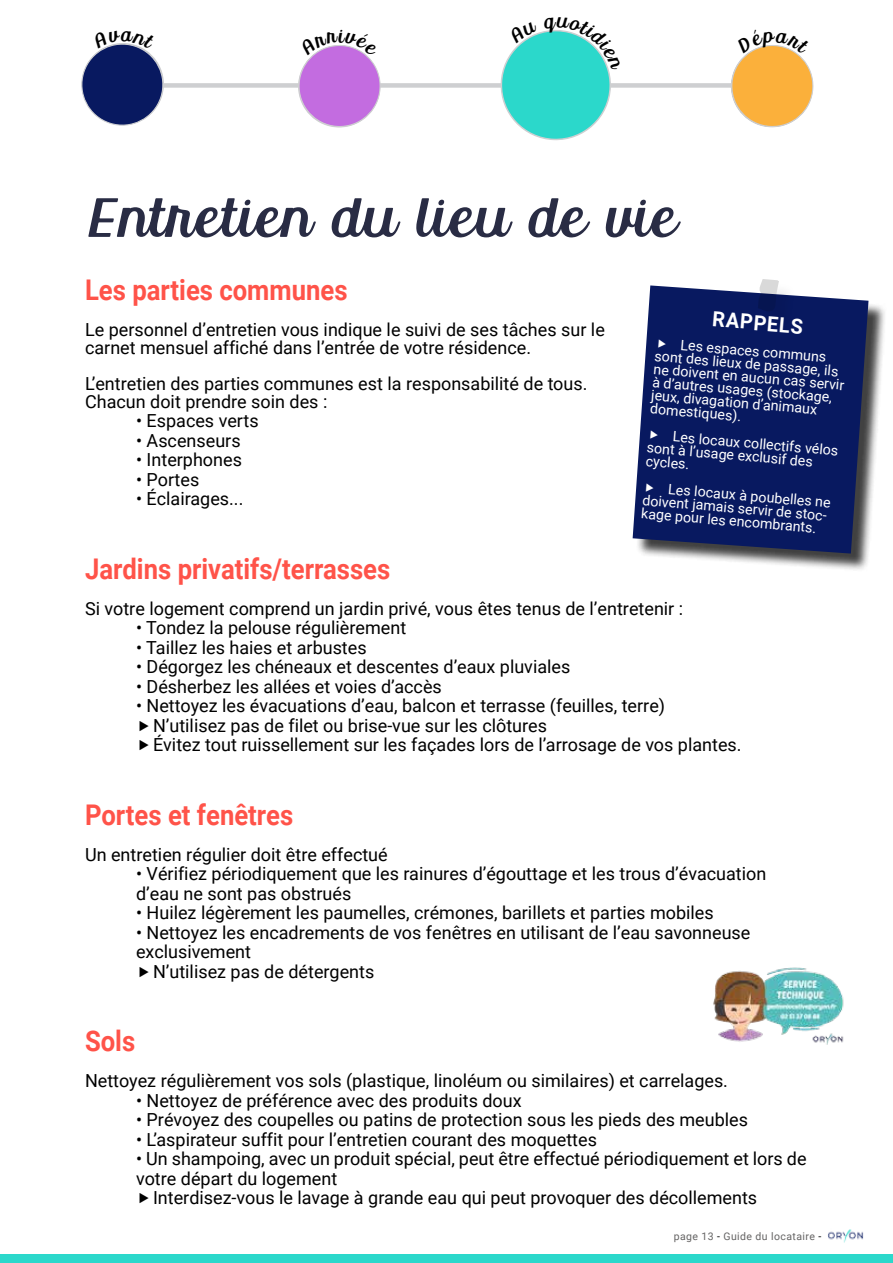
<style>
.page{position:relative;width:893px;height:1263px;background:#fff}
.page>*{position:absolute;margin:0;border:0;box-sizing:border-box;transform-origin:0 0}
.t1{font:60px "Uptown Market";color:#292c44}
.t2{font:700 28.5px "Roboto";color:#ff5349;scale:.9 1}
.t3{font:700 20.85px "Roboto";color:#fff;scale:.96 1}
.t4{font:18px/19.5px "Roboto";color:#000}
.t5{font:14.25px/13.2px "Roboto";color:#fff}
.t6{font:10.5px "Roboto";letter-spacing:.04em;color:#646363}
.s1{color:#000}
</style>
<div class="page">
<div style="left:142px;top:83px;width:594px;height:5px;background:#cecfd1"></div>
<div style="left:635px;top:288px;width:252px;height:284px;background:#000;opacity:.75"></div>
<svg style="left:633px;top:285px;width:235px;height:269px;background:#1b2a69"></svg>
<div style="left:760px;top:282px;width:37px;height:48px;background:#000;opacity:.4"></div>
<svg style="left:758px;top:279px;width:21px;height:34px"></svg>
<img style="left:713px;top:967px;width:131px;height:78px">
<img style="left:828px;top:1229px;width:36px;height:14px">
<div style="left:0;top:1254px;width:893px;height:9px;background:#2bd8cb"></div>
<svg style="left:658px;top:339px;width:8px;height:9px"></svg>
<svg style="left:650px;top:431px;width:8px;height:9px"></svg>
<svg style="left:646px;top:483px;width:8px;height:9px"></svg>
<svg style="left:499px;top:30px;width:123px;height:111px"></svg>
<svg style="left:729px;top:45px;width:85px;height:83px"></svg>
<svg style="left:298px;top:45px;width:83px;height:82px"></svg>
<svg style="left:81px;top:43px;width:87px;height:83px"></svg>
<h1 class="t1" style="left:85px;top:194px;width:587px">Entretien du lieu de vie</h1>
<h2 class="t2" style="left:85px;top:277px;width:293px">Les parties communes</h2>
<p class="t4" style="left:85px;top:321px;width:521px;line-height:18px">Le personnel d’entretien vous indique le suivi de ses tâches sur le carnet mensuel affiché dans l’entrée de votre résidence.</p>
<p class="t4" style="left:85px;top:375px;width:504px;line-height:18px">L’entretien des parties communes est la responsabilité de tous.<br>Chacun doit prendre soin des :</p>
<p class="t4" style="left:136px;top:412px;width:124px">• Espaces verts</p>
<p class="t4" style="left:136px;top:432px;width:106px">• Ascenseurs</p>
<p class="t4" style="left:136px;top:451px;width:107px">• Interphones</p>
<p class="t4" style="left:136px;top:471px;width:65px">• Portes</p>
<p class="t4" style="left:136px;top:490px;width:109px">• Éclairages...</p>
<p class="t3" style="left:713px;top:309px;width:96px;rotate:5deg">RAPPELS</p>
<p class="t5" style="left:656px;top:337px;width:193px;text-indent:25px;rotate:5deg">Les espaces communs sont des lieux de passage, ils ne doivent en aucun cas servir à d’autres usages (stockage, jeux, divagation d’animaux domestiques).</p>
<p class="t5" style="left:649px;top:428px;width:192px;text-indent:25px;rotate:5deg">Les locaux collectifs vélos sont à l’usage exclusif des cycles.</p>
<p class="t5" style="left:644px;top:481px;width:189px;text-indent:25px;rotate:5deg">Les locaux à poubelles ne doivent jamais servir de stoc&shy;kage pour les encombrants.</p>
<h2 class="t2" style="left:85px;top:556px;width:341px">Jardins privatifs/terrasses</h2>
<p class="t4" style="left:85px;top:600px;width:600px">Si votre logement comprend un jardin privé, vous êtes tenus de l’entretenir :</p>
<p class="t4" style="left:136px;top:619px;width:272px">• Tondez la pelouse régulièrement</p>
<p class="t4" style="left:136px;top:639px;width:232px">• Taillez les haies et arbustes</p>
<p class="t4" style="left:136px;top:658px;width:436px">• Dégorgez les chéneaux et descentes d’eaux pluviales</p>
<p class="t4" style="left:136px;top:678px;width:307px">• Désherbez les allées et voies d’accès</p>
<p class="t4" style="left:153px;top:697px;width:590px;text-indent:-17px">• Nettoyez les évacuations d’eau, balcon et terrasse (feuilles, terre)<br>N’utilisez pas de filet ou brise-vue sur les clôtures<br>Évitez tout ruissellement sur les façades lors de l’arrosage de vos plantes.</p>
<h2 class="t2" style="left:85px;top:802px;width:233px">Portes et fenêtres</h2>
<p class="t4" style="left:85px;top:846px;width:304px">Un entretien régulier doit être effectué</p>
<p class="t4" style="left:136px;top:865px;width:632px">• Vérifiez périodiquement que les rainures d’égouttage et les trous d’évacuation d’eau ne sont pas obstrués</p>
<p class="t4" style="left:136px;top:904px;width:579px">• Huilez légèrement les paumelles, crémones, barillets et parties mobiles</p>
<p class="t4" style="left:136px;top:924px;width:616px">• Nettoyez les encadrements de vos fenêtres en utilisant de l’eau savonneuse</p>
<p class="t4" style="left:136px;top:943px;width:117px">exclusivement</p>
<p class="t4" style="left:153px;top:963px;width:223px">N’utilisez pas de détergents</p>
<h2 class="t2" style="left:85px;top:1029px;width:57px">Sols</h2>
<p class="t4" style="left:85px;top:1072px;width:644px">Nettoyez régulièrement vos sols (plastique, linoléum ou similaires) et carrelages.</p>
<p class="t4" style="left:136px;top:1092px;width:387px">• Nettoyez de préférence avec des produits doux</p>
<p class="t4" style="left:136px;top:1111px;width:613px">• Prévoyez des coupelles ou patins de protection sous les pieds des meubles</p>
<p class="t4" style="left:136px;top:1131px;width:462px">• L’aspirateur suffit pour l’entretien courant des moquettes</p>
<p class="t4" style="left:136px;top:1150px;width:672px">• Un shampoing, avec un produit spécial, peut être effectué périodiquement et lors de</p>
<p class="t4" style="left:136px;top:1170px;width:203px">votre départ du logement</p>
<p class="t4" style="left:153px;top:1189px;width:606px">Interdisez-vous le lavage à grande eau qui peut provoquer des décollements</p>
<p class="t6" style="left:674px;top:1231px;width:149px">page 13 <span class="s1">-</span> Guide du locataire <span class="s1">-</span></p>
</div>
